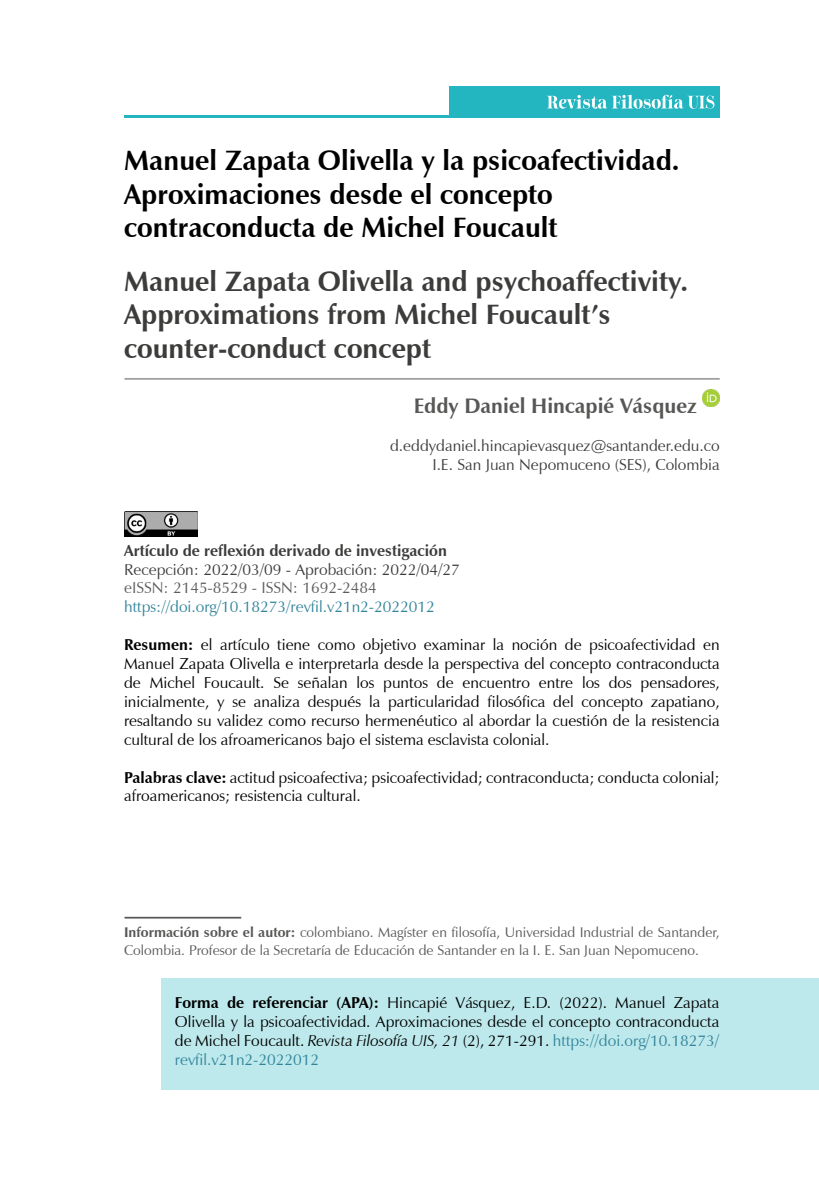
<style>
.page{position:relative;width:819px;height:1191px;background:#fff}
.page>*{position:absolute;margin:0;border:0;box-sizing:border-box;transform-origin:0 0}
.t1{font:700 28px/33.6px "Zapf Humanist 601 BT";color:#000}
.t2{font:700 28px/33.6px "Zapf Humanist 601 BT";color:#3c3c3b}
.t3{font:700 21px "Zapf Humanist 601 BT";color:#575756}
.t4{font:15.75px/18.9px "Zapf Humanist 601 BT";color:#000;text-align:justify}
.t5{font:15.75px/18.9px "Zapf Humanist 601 BT";color:#3c3c3b;text-align:right}
.t6{font:15.75px "Zapf Humanist 601 BT";color:#33849b}
.t7{font:700 15.75px "Zapf Humanist 601 BT";color:#3c3c3b}
.t8{font:15.75px "Zapf Humanist 601 BT";color:#5c5c5b}
.t9{font:14px/17.5px "Zapf Humanist 601 BT";color:#575756}
.s1{font-weight:700}
.s2{font-style:italic}
.s3{color:#33849b}
</style>
<div class="page">
<img style="left:702px;top:389px;width:17px;height:17px">
<img style="left:124px;top:511px;width:73px;height:26px">
<div style="left:161px;top:978px;width:657px;height:112px;background:#bde9ec"></div>
<div style="left:449px;top:86px;width:270px;height:32px;background:#23b6c1"></div>
<svg style="left:546px;top:95px;width:168px;height:14px"></svg>
<hr style="left:124px;top:115px;width:325px;height:3px;background:#23b6c1">
<hr style="left:124px;top:916px;width:117px;height:2px;background:#575756">
<hr style="left:124px;top:378px;width:595px;height:2px;background:#9d9d9c">
<h1 class="t1" style="left:124px;top:144px;width:557px">Manuel Zapata Olivella y la psicoafectividad.<br>Aproximaciones desde el concepto contraconducta de Michel Foucault</h1>
<h1 class="t2" style="left:124px;top:264px;width:565px">Manuel Zapata Olivella and psychoaffectivity.<br>Approximations from Michel Foucault’s counter-conduct concept</h1>
<h2 class="t3" style="left:413px;top:393px;width:285px">Eddy Daniel Hincapié Vásquez</h2>
<p class="t5" style="left:390px;top:436px;width:331px">d.eddydaniel.hincapievasquez@santander.edu.co<br>I.E. San Juan Nepomuceno (SES), Colombia</p>
<p class="t7" style="left:124px;top:540px;width:324px">Artículo de reflexión derivado de investigación</p>
<p class="t5" style="left:124px;top:560px;width:337px">Recepción: 2022/03/09 - Aprobación: 2022/04/27</p>
<p class="t8" style="left:124px;top:578px;width:254px">eISSN: 2145-8529 - ISSN: 1692-2484</p>
<p class="t6" style="left:124px;top:597px;width:312px">https://doi.org/10.18273/revfil.v21n2-2022012</p>
<p class="t4" style="left:124px;top:635px;width:597px"><span class="s1">Resumen:</span> el artículo tiene como objetivo examinar la noción de psicoafectividad en Manuel Zapata Olivella e interpretarla desde la perspectiva del concepto contraconducta de Michel Foucault. Se señalan los puntos de encuentro entre los dos pensadores, inicialmente, y se analiza después la particularidad filosófica del concepto zapatiano, resaltando su validez como recurso hermenéutico al abordar la cuestión de la resistencia cultural de los afroamericanos bajo el sistema esclavista colonial.</p>
<p class="t4" style="left:124px;top:767px;width:597px"><span class="s1">Palabras clave:</span> actitud psicoafectiva; psicoafectividad; contraconducta; conducta colonial; afroamericanos; resistencia cultural.</p>
<p class="t9" style="left:124px;top:923px;width:597px"><span class="s1">Información sobre el autor:</span> colombiano. Magíster en filosofía, Universidad Industrial de Santander,<br>Colombia. Profesor de la Secretaría de Educación de Santander en la I. E. San Juan Nepomuceno.</p>
<p class="t4" style="left:175px;top:993px;width:546px"><span class="s1">Forma de referenciar (APA):</span> Hincapié Vásquez, E.D. (2022). Manuel Zapata Olivella y la psicoafectividad. Aproximaciones desde el concepto contraconducta de Michel Foucault. <span class="s2">Revista Filosofía UIS, 21</span> (2), 271-291. <span class="s3">https://doi.org/10.18273/ revfil.v21n2-2022012</span></p>
</div>
